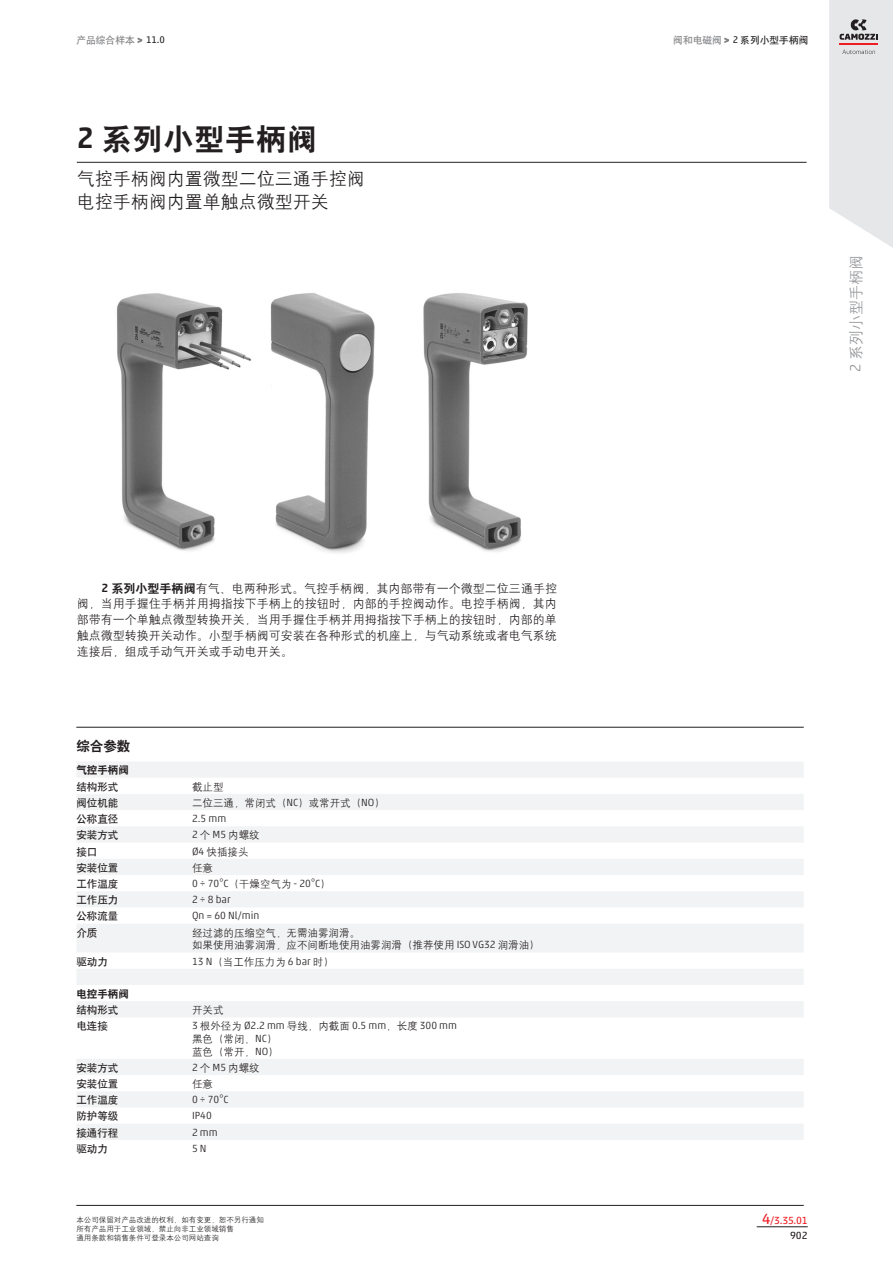
<style>
.page{position:relative;width:893px;height:1263px;background:#fff}
.page>*{position:absolute;margin:0;border:0;box-sizing:border-box;transform-origin:0 0}
.overtureTitle_value{font:30px "H Yb 2 gj";letter-spacing:.03em;color:#231f20}
.overtureSubtitle_val{font:18px "H Yg 2 gj";color:#231f20}
.t1{font:15px "H Yg 2 gj";color:#939598}
.sectionTitle_value{font:13.5px "H Yb 2 gj";color:#231f20}
.normalBold_value{font:12px/15.8px "H Yg 2 gj";color:#231f20;text-align:justify}
.properties_value{font:10.5px "H Yg 2 gj";color:#231f20}
.properties_value-2{font:300 10.5px "Akko W1 G";color:#231f20}
.properties_name{font:10.5px "H Yb 1 gj";color:#231f20}
.properties_name-2{font:10.5px "H Yb 2 gj";color:#231f20}
.secR{font:10.5px "Akko W1 G";color:#ee1d23}
.sec4R{font:10.5px "Akko W1 G";color:#231f20}
.t2{font:9.75px "H Yb 1 gj";color:#231f20}
.t3{font:9.75px "H Yb 1 gj";color:#808285}
.t4{font:7.5px/9px "H Yg 2 gj";color:#231f20}
.s1{font-family:"Akko W1 G";font-size:9px}
.s2{font-family:"Akko W1 G";color:#231f20}
.s3{font-family:"Akko W1 G";font-weight:500}
.s4{font-family:"H Yb 2 gj"}
.s5{font-family:"Akko W1 G";font-weight:300}
.s6{font-family:"H Yg 2 gj";font-weight:400}
.s7{color:#808285}
.s8{font-family:"Akko W1 G";font-size:9px;color:#808285}
.s9{font-family:"Akko W1 G"}
.s10{font-size:15px}
</style>
<div class="page">
<hr style="left:757px;top:1226px;width:51px;height:1px;background:#231f20">
<svg style="left:829px;top:0;width:64px;height:248px;background:#e4e4e6"></svg>
<svg style="left:724px;top:38px;width:5px;height:5px"></svg>
<svg style="left:138px;top:38px;width:4px;height:5px"></svg>
<hr style="left:77px;top:162px;width:730px;height:1px;background:#231f20">
<hr style="left:76px;top:1205px;width:728px;height:1px;background:#231f20">
<svg style="left:77px;top:762px;width:726px;height:378px"></svg>
<hr style="left:76px;top:727px;width:728px;height:1px;background:#231f20">
<img style="left:116px;top:293px;width:412px;height:260px">
<p class="t3" style="left:76px;top:36px;width:90px">产品综合样本 <span class="s1">&gt;</span> <span class="s2">11.0</span></p>
<p class="overtureTitle_value" style="left:77px;top:124px;width:242px"><span class="s3">2</span> 系列小型手柄阀</p>
<p class="overtureSubtitle_val" style="left:77px;top:170px;width:289px">气控手柄阀内置微型二位三通手控阀</p>
<p class="overtureSubtitle_val" style="left:77px;top:192px;width:254px">电控手柄阀内置单触点微型开关</p>
<p class="normalBold_value" style="left:77px;top:580px;width:482px;text-indent:25px"><span class="s3">2</span> <span class="s4">系列小型手柄阀</span>有气、电两种形式。气控手柄阀，其内部带有一个微型二位三通手控阀，当用手握住手柄并用拇指按下手柄上的按钮时，内部的手控阀动作。电控手柄阀，其内部带有一个单触点微型转换开关，当用手握住手柄并用拇指按下手柄上的按钮时，内部的单触点微型转换开关动作。小型手柄阀可安装在各种形式的机座上，与气动系统或者电气系统连接后，组成手动气开关或手动电开关。</p>
<p class="sectionTitle_value" style="left:76px;top:739px;width:55px">综合参数</p>
<p class="properties_name-2" style="left:76px;top:765px;width:54px">气控手柄阀</p>
<p class="properties_name" style="left:76px;top:781px;width:43px">结构形式</p>
<p class="properties_value" style="left:192px;top:781px;width:33px">截止型</p>
<p class="properties_name" style="left:76px;top:797px;width:43px">阀位机能</p>
<p class="properties_value" style="left:192px;top:797px;width:194px">二位三通，常闭式（<span class="s5">NC</span>）或常开式（<span class="s5">NO</span>）</p>
<p class="properties_name" style="left:76px;top:814px;width:43px">公称直径</p>
<p class="properties_value-2" style="left:192px;top:811px;width:36px">2.5 mm</p>
<p class="properties_name" style="left:76px;top:830px;width:43px">安装方式</p>
<p class="properties_value" style="left:192px;top:830px;width:69px"><span class="s5">2</span> 个 <span class="s5">M5</span> 内螺纹</p>
<p class="properties_name" style="left:76px;top:846px;width:23px">接口</p>
<p class="properties_value" style="left:192px;top:846px;width:58px"><span class="s5">Ø4</span> 快插接头</p>
<p class="properties_name" style="left:76px;top:862px;width:43px">安装位置</p>
<p class="properties_value" style="left:192px;top:862px;width:22px">任意</p>
<p class="properties_name" style="left:76px;top:878px;width:43px">工作温度</p>
<p class="properties_value-2" style="left:192px;top:876px;width:140px">0 ÷ 70°C<span class="s6">（干燥空气为</span> - 20°C<span class="s6">）</span></p>
<p class="properties_name" style="left:76px;top:895px;width:43px">工作压力</p>
<p class="properties_value-2" style="left:192px;top:892px;width:40px">2 ÷ 8 bar</p>
<p class="properties_name" style="left:76px;top:911px;width:43px">公称流量</p>
<p class="properties_value-2" style="left:192px;top:908px;width:69px">Qn = 60 Nl/min</p>
<p class="properties_name" style="left:76px;top:927px;width:23px">介质</p>
<p class="properties_value" style="left:192px;top:927px;width:169px">经过滤的压缩空气，无需油雾润滑。</p>
<p class="properties_value" style="left:192px;top:940px;width:349px">如果使用油雾润滑，应不间断地使用油雾润滑（推荐使用 <span class="s5">ISO VG32</span> 润滑油）</p>
<p class="properties_name" style="left:76px;top:956px;width:33px">驱动力</p>
<p class="properties_value" style="left:192px;top:956px;width:143px"><span class="s5">13 N</span>（当工作压力为 <span class="s5">6 bar</span> 时）</p>
<p class="properties_name-2" style="left:76px;top:988px;width:54px">电控手柄阀</p>
<p class="properties_name" style="left:76px;top:1005px;width:43px">结构形式</p>
<p class="properties_value" style="left:192px;top:1005px;width:33px">开关式</p>
<p class="properties_name" style="left:76px;top:1021px;width:33px">电连接</p>
<p class="properties_value-2" style="left:192px;top:1018px;width:266px">3 <span class="s6">根外径为</span> Ø2.2 mm <span class="s6">导线，内截面</span> 0.5 mm<span class="s6">，长度</span> 300 mm</p>
<p class="properties_value" style="left:192px;top:1033px;width:87px">黑色（常闭，<span class="s5">NC</span>）</p>
<p class="properties_value" style="left:192px;top:1046px;width:88px">蓝色（常开，<span class="s5">NO</span>）</p>
<p class="properties_name" style="left:76px;top:1062px;width:43px">安装方式</p>
<p class="properties_value" style="left:192px;top:1062px;width:69px"><span class="s5">2</span> 个 <span class="s5">M5</span> 内螺纹</p>
<p class="properties_name" style="left:76px;top:1079px;width:43px">安装位置</p>
<p class="properties_value" style="left:192px;top:1079px;width:22px">任意</p>
<p class="properties_name" style="left:76px;top:1095px;width:43px">工作温度</p>
<p class="properties_value-2" style="left:192px;top:1092px;width:38px">0 ÷ 70°C</p>
<p class="properties_name" style="left:76px;top:1111px;width:43px">防护等级</p>
<p class="properties_value-2" style="left:192px;top:1108px;width:21px">IP40</p>
<p class="properties_name" style="left:76px;top:1127px;width:43px">接通行程</p>
<p class="properties_value-2" style="left:192px;top:1124px;width:27px">2 mm</p>
<p class="properties_name" style="left:76px;top:1143px;width:33px">驱动力</p>
<p class="properties_value-2" style="left:192px;top:1141px;width:16px">5 N</p>
<p class="t4" style="left:76px;top:1215px;width:189px">本公司保留对产品改进的权利，如有变更，恕不另行通知所有产品用于工业领域，禁止向非工业领域销售<br>通用条款和销售条件可登录本公司网站查询</p>
<p class="t2" style="left:673px;top:36px;width:137px"><span class="s7">阀和电磁阀</span> <span class="s8">&gt;</span> <span class="s9">2</span> 系列小型手柄阀</p>
<p class="t1" style="left:848px;top:372px;width:118px;rotate:-90deg"><span class="s5">2</span> 系列小型手柄阀</p>
<p class="secR" style="left:762px;top:1212px;width:47px"><span class="s10">4</span>/3.35.01</p>
<p class="sec4R" style="left:790px;top:1228px;width:19px">902</p>
</div>
